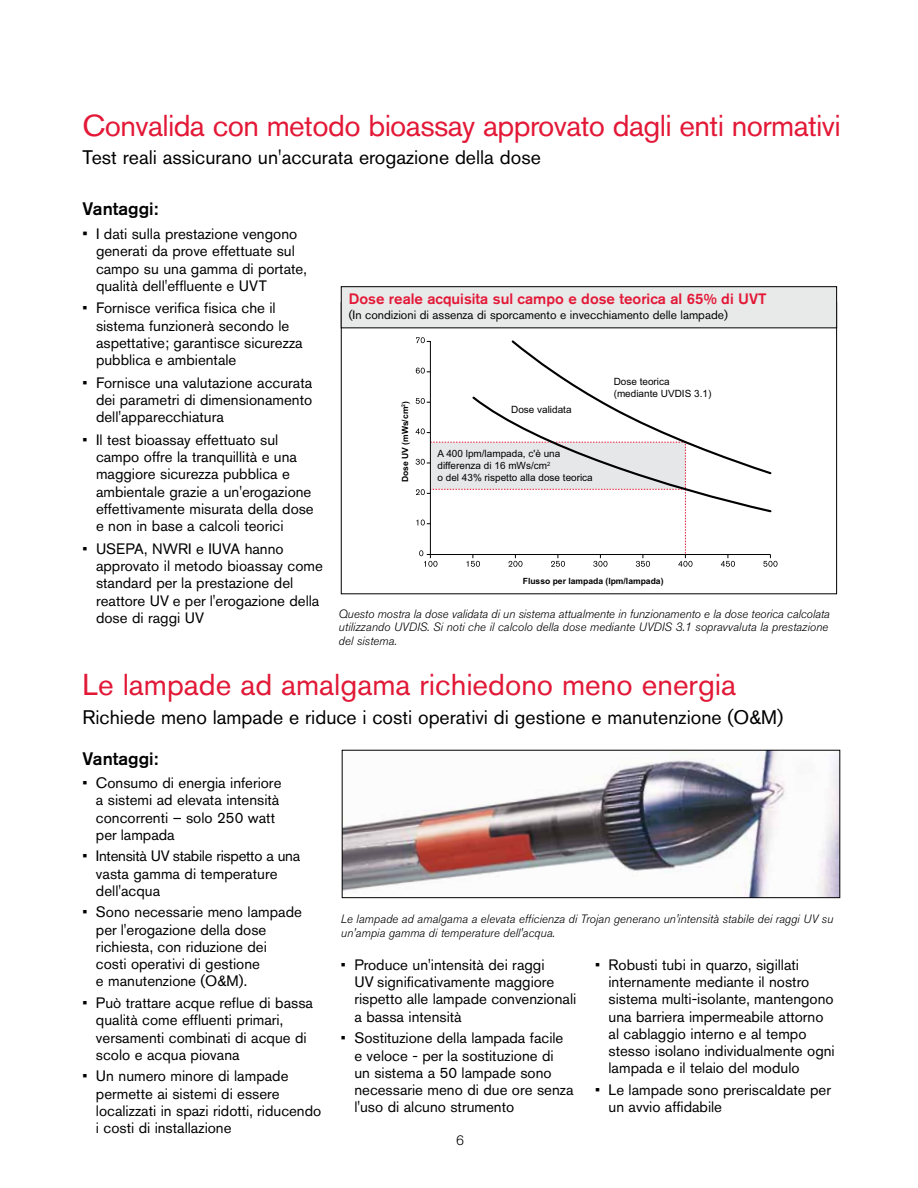
<style>
.page{position:relative;width:918px;height:1188px;background:#fff}
.page>*{position:absolute;margin:0;border:0;box-sizing:border-box;transform-origin:0 0}
.t1{font:30px "Akzidenz Grotesk BQ";letter-spacing:-.02em;color:#e31837}
.t2{font:30px "Akzidenz Grotesk BQ";color:#e11836}
.t3{font:19.5px "Akzidenz Grotesk BQ";color:#000}
.t4{font:500 18px "Akzidenz Grotesk BQ";color:#000}
.t5{font:15px/17.2px "Akzidenz Grotesk BQ";color:#000}
.t6{font:500 15px "Akzidenz Grotesk BQ";color:#e31837}
.t7{font:300 13.5px "Akzidenz Grotesk BQ";color:#000}
.t8{font:italic 300 12px/13.5px "Akzidenz Grotesk BQ";color:#000}
.t9{font:12px "Akzidenz Grotesk BQ";color:#000}
.t10{font:10.05px/12px "Arial";color:#000}
.t11{font:700 8.55px "Arial";color:#000}
.s1{font-size:15.75px}
</style>
<div class="page">
<img style="left:344px;top:752px;width:494px;height:144px">
<div style="left:342px;top:750px;width:498px;height:148px;border:1px solid #000"></div>
<svg style="left:426px;top:341px;width:345px;height:214px"></svg>
<svg style="left:416px;top:337px;width:9px;height:6px"></svg>
<svg style="left:416px;top:368px;width:14px;height:6px"></svg>
<svg style="left:416px;top:398px;width:14px;height:6px"></svg>
<svg style="left:416px;top:428px;width:14px;height:6px"></svg>
<svg style="left:416px;top:459px;width:14px;height:6px"></svg>
<svg style="left:416px;top:489px;width:14px;height:6px"></svg>
<svg style="left:416px;top:520px;width:14px;height:5px"></svg>
<svg style="left:419px;top:550px;width:19px;height:17px"></svg>
<svg style="left:466px;top:555px;width:14px;height:12px"></svg>
<svg style="left:509px;top:555px;width:14px;height:12px"></svg>
<svg style="left:551px;top:555px;width:14px;height:12px"></svg>
<svg style="left:593px;top:555px;width:15px;height:12px"></svg>
<svg style="left:636px;top:555px;width:14px;height:12px"></svg>
<svg style="left:678px;top:514px;width:15px;height:53px"></svg>
<svg style="left:721px;top:555px;width:14px;height:12px"></svg>
<svg style="left:763px;top:555px;width:15px;height:12px"></svg>
<svg style="left:471px;top:340px;width:301px;height:174px"></svg>
<div style="left:341px;top:287px;width:496px;height:41px;background:#e8e9e9"></div>
<div style="left:341px;top:286px;width:496px;height:42px;border:1px solid #000"></div>
<svg style="left:340px;top:587px;width:494px;height:8px"></svg>
<h1 class="t1" style="left:82px;top:107px;width:760px">Convalida con metodo bioassay approvato dagli enti normativi</h1>
<h2 class="t3" style="left:82px;top:146px;width:460px">Test reali assicurano un'accurata erogazione della dose</h2>
<p class="t4" style="left:82px;top:198px;width:77px">Vantaggi:</p>
<p class="t5" style="left:96px;top:225px;width:212px;text-indent:-14px"><span class="s1">•</span> I dati sulla prestazione vengono generati da prove effettuate sul campo su una gamma di portate, qualità dell'effluente e UVT</p>
<p class="t5" style="left:96px;top:299px;width:208px;text-indent:-14px">• Fornisce verifica fisica che il sistema funzionerà secondo le aspettative; garantisce sicurezza pubblica e ambientale</p>
<p class="t5" style="left:96px;top:374px;width:218px;text-align:justify;text-indent:-14px">• Fornisce una valutazione accurata dei parametri di dimensionamento dell'apparecchiatura</p>
<p class="t5" style="left:96px;top:431px;width:219px;text-indent:-14px">• Il test bioassay effettuato sul campo offre la tranquillità e una maggiore sicurezza pubblica e ambientale grazie a un'erogazione effettivamente misurata della dose e non in base a calcoli teorici</p>
<p class="t5" style="left:96px;top:540px;width:228px;text-indent:-14px">• USEPA, NWRI e IUVA hanno approvato il metodo bioassay come standard per la prestazione del reattore UV e per l'erogazione della dose di raggi UV</p>
<p class="t6" style="left:349px;top:290px;width:419px">Dose reale acquisita sul campo e dose teorica al 65% di UVT</p>
<p class="t9" style="left:349px;top:308px;width:381px">(In condizioni di assenza di sporcamento e invecchiamento delle lampade)</p>
<p class="t11" style="left:399px;top:482px;width:83px;rotate:-90deg">Dose UV (mWs/cm<sup>2</sup>)</p>
<p class="t10" style="left:511px;top:403px;width:62px">Dose validata</p>
<p class="t10" style="left:437px;top:448px;width:157px">A 400 lpm/lampada, c'è una differenza di 16 mWs/cm<sup>2<br></sup>o del 43% rispetto alla dose teorica</p>
<p class="t10" style="left:614px;top:376px;width:99px">Dose teorica (mediante UVDIS 3.1)</p>
<p class="t11" style="left:523px;top:576px;width:142px">Flusso per lampada (lpm/lampada)</p>
<p class="t8" style="left:339px;top:607px;width:493px">Questo mostra la dose validata di un sistema attualmente in funzionamento e la dose teorica calcolata utilizzando UVDIS. Si noti che il calcolo della dose mediante UVDIS 3.1 sopravvaluta la prestazione del sistema.</p>
<h1 class="t2" style="left:82px;top:667px;width:655px">Le lampade ad amalgama richiedono meno energia</h1>
<h2 class="t3" style="left:82px;top:705px;width:702px">Richiede meno lampade e riduce i costi operativi di gestione e manutenzione (O&amp;M)</h2>
<p class="t4" style="left:82px;top:748px;width:77px">Vantaggi:</p>
<p class="t5" style="left:96px;top:774px;width:187px;text-indent:-13px">• Consumo di energia inferiore a sistemi ad elevata intensità concorrenti – solo 250 watt per lampada</p>
<p class="t5" style="left:96px;top:847px;width:206px;text-indent:-14px">• Intensità UV stabile rispetto a una vasta gamma di temperature dell'acqua</p>
<p class="t5" style="left:96px;top:904px;width:207px;text-indent:-14px">• Sono necessarie meno lampade per l'erogazione della dose richiesta, con riduzione dei<br>costi operativi di gestione<br>e manutenzione (O&amp;M).</p>
<p class="t5" style="left:96px;top:994px;width:219px;text-indent:-14px">• Può trattare acque reflue di bassa qualità come effluenti primari, versamenti combinati di acque di scolo e acqua piovana</p>
<p class="t5" style="left:96px;top:1067px;width:227px;text-indent:-14px">• Un numero minore di lampade permette ai sistemi di essere localizzati in spazi ridotti, riducendo i costi di installazione</p>
<p class="t8" style="left:341px;top:912px;width:494px">Le lampade ad amalgama a elevata efficienza di Trojan generano un'intensità stabile dei raggi UV su un'ampia gamma di temperature dell'acqua.</p>
<p class="t5" style="left:354px;top:956px;width:223px;text-indent:-14px">• Produce un'intensità dei raggi<br>UV significativamente maggiore rispetto alle lampade convenzionali a bassa intensità</p>
<p class="t5" style="left:354px;top:1029px;width:221px;text-indent:-14px">• Sostituzione della lampada facile e veloce - per la sostituzione di<br>un sistema a 50 lampade sono necessarie meno di due ore senza l'uso di alcuno strumento</p>
<p class="t5" style="left:609px;top:956px;width:228px;text-indent:-14px">• Robusti tubi in quarzo, sigillati internamente mediante il nostro sistema multi-isolante, mantengono una barriera impermeabile attorno al cablaggio interno e al tempo stesso isolano individualmente ogni lampada e il telaio del modulo</p>
<p class="t5" style="left:609px;top:1081px;width:224px;text-indent:-14px">• Le lampade sono preriscaldate per un avvio affidabile</p>
<p class="t7" style="left:456px;top:1133px;width:9px">6</p>
</div>
